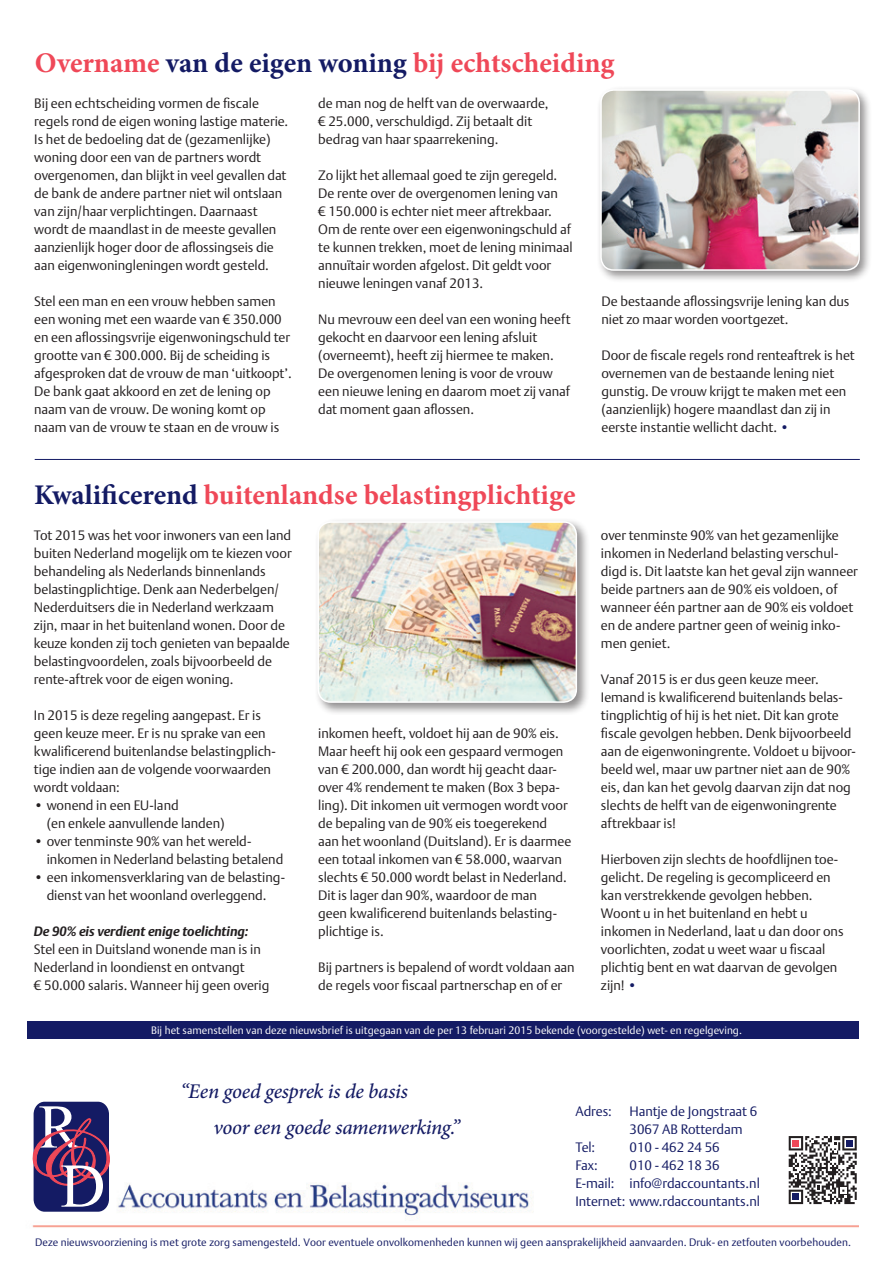
<style>
.page{position:relative;width:893px;height:1263px;background:#fff}
.page>*{position:absolute;margin:0;border:0;box-sizing:border-box;transform-origin:0 0}
.t1{font:700 28.5px "Minion Pro";color:#ef4858}
.t2{font:italic 500 20.85px/36px "Minion Pro";letter-spacing:-.015em;color:#141b64}
.t3{font:300 13.5px/18px "DTL Argo T";color:#231f20}
.t4{font:300 13.5px/18px "DTL Argo T";color:#141b64}
.t5{font:italic 700 13.5px "DTL Argo T";letter-spacing:-.005em;color:#231f20}
.t6{font:300 10.65px "DTL Argo T";letter-spacing:.01em;color:#141b64}
.t7{font:300 10.65px "DTL Argo T";letter-spacing:.01em;color:#fff}
.s1{color:#141b64}
</style>
<div class="page">
<svg style="left:33px;top:1102px;width:77px;height:67px;background:#5d4478"></svg>
<img style="left:32px;top:1169px;width:827px;height:59px">
<div style="left:787px;top:1134px;width:72px;height:72px;background:linear-gradient(to right,#efeeef,#f6f6f6)"></div>
<svg style="left:789px;top:1136px;width:68px;height:68px"></svg>
<div style="left:27px;top:1022px;width:832px;height:17px;background:#141b64"></div>
<hr style="left:35px;top:459px;width:825px;height:1px;background:#141b64">
<div style="left:314px;top:518px;width:276px;height:197px;background:#231f20;opacity:.5"></div>
<img style="left:318px;top:522px;width:258px;height:180px">
<div style="left:317px;top:521px;width:260px;height:182px;border:2px solid #fff;border-radius:13px"></div>
<div style="left:596px;top:86px;width:276px;height:197px;background:#231f20;opacity:.5"></div>
<img style="left:601px;top:90px;width:258px;height:180px">
<div style="left:600px;top:89px;width:260px;height:182px;border:2px solid #fff;border-radius:13px"></div>
<h1 class="t1" style="left:35px;top:43px;width:581px">Overname <span class="s1">van de eigen woning</span> bij echtscheiding</h1>
<p class="t3" style="left:34px;top:94px;width:256px">Bij een echtscheiding vormen de fiscale regels rond de eigen woning lastige materie.<br>Is het de bedoeling dat de (gezamenlijke) woning door een van de partners wordt overgenomen, dan blijkt in veel gevallen dat de bank de andere partner niet wil ontslaan van zijn/haar verplichtingen. Daarnaast wordt de maandlast in de meeste gevallen aanzienlijk hoger door de aflossingseis die aan eigenwoningleningen wordt gesteld.</p>
<p class="t3" style="left:34px;top:292px;width:259px">Stel een man en een vrouw hebben samen een woning met een waarde van € 350.000 en een aflossingsvrije eigenwoningschuld ter grootte van € 300.000. Bij de scheiding is afgesproken dat de vrouw de man ‘uitkoopt’.<br>De bank gaat akkoord en zet de lening op naam van de vrouw. De woning komt op naam van de vrouw te staan en de vrouw is</p>
<p class="t3" style="left:318px;top:94px;width:232px">de man nog de helft van de overwaarde, € 25.000, verschuldigd. Zij betaalt dit bedrag van haar spaarrekening.</p>
<p class="t3" style="left:318px;top:166px;width:256px">Zo lijkt het allemaal goed te zijn geregeld.<br>De rente over de overgenomen lening van<br>€ 150.000 is echter niet meer aftrekbaar.<br>Om de rente over een eigenwoningschuld af te kunnen trekken, moet de lening minimaal annuïtair worden afgelost. Dit geldt voor nieuwe leningen vanaf 2013.</p>
<p class="t3" style="left:318px;top:310px;width:254px">Nu mevrouw een deel van een woning heeft gekocht en daarvoor een lening afsluit (overneemt), heeft zij hiermee te maken.<br>De overgenomen lening is voor de vrouw een nieuwe lening en daarom moet zij vanaf dat moment gaan aflossen.</p>
<h1 class="t1" style="left:34px;top:475px;width:543px"><span class="s1">Kwalificerend</span> buitenlandse belastingplichtige</h1>
<p class="t3" style="left:34px;top:526px;width:259px">Tot 2015 was het voor inwoners van een land buiten Nederland mogelijk om te kiezen voor behandeling als Nederlands binnenlands belastingplichtige. Denk aan Nederbelgen/ Nederduitsers die in Nederland werkzaam zijn, maar in het buitenland wonen. Door de keuze konden zij toch genieten van bepaalde belastingvoordelen, zoals bijvoorbeeld de rente-aftrek voor de eigen woning.</p>
<p class="t3" style="left:34px;top:706px;width:243px">In 2015 is deze regeling aangepast. Er is geen keuze meer. Er is nu sprake van een kwalificerend buitenlandse belastingplich&shy;tige indien aan de volgende voorwaarden wordt voldaan:</p>
<p class="t3" style="left:47px;top:796px;width:180px;text-indent:-13px">• wonend in een EU-land<br>(en enkele aanvullende landen)</p>
<p class="t3" style="left:47px;top:832px;width:238px;text-indent:-13px">• over tenminste 90% van het wereld&shy;inkomen in Nederland belasting betalend</p>
<p class="t3" style="left:34px;top:868px;width:253px;text-align:center">• een inkomensverklaring van de belasting&shy;dienst van het woonland overleggend.</p>
<p class="t5" style="left:34px;top:923px;width:216px">De 90% eis verdient enige toelichting:</p>
<p class="t3" style="left:34px;top:940px;width:237px">Stel een in Duitsland wonende man is in<br>Nederland in loondienst en ontvangt<br>€ 50.000 salaris. Wanneer hij geen overig</p>
<p class="t3" style="left:318px;top:724px;width:255px">inkomen heeft, voldoet hij aan de 90% eis.<br>Maar heeft hij ook een gespaard vermogen van € 200.000, dan wordt hij geacht daar&shy;over 4% rendement te maken (Box 3 bepa&shy;ling). Dit inkomen uit vermogen wordt voor de bepaling van de 90% eis toegerekend<br>aan het woonland (Duitsland). Er is daarmee een totaal inkomen van € 58.000, waarvan slechts € 50.000 wordt belast in Nederland.<br>Dit is lager dan 90%, waardoor de man<br>geen kwalificerend buitenlands belasting&shy;plichtige is.</p>
<p class="t3" style="left:318px;top:958px;width:258px">Bij partners is bepalend of wordt voldaan aan de regels voor fiscaal partnerschap en of er</p>
<p class="t3" style="left:601px;top:292px;width:250px">De bestaande aflossingsvrije lening kan dus niet zo maar worden voortgezet.</p>
<p class="t3" style="left:601px;top:346px;width:255px">Door de fiscale regels rond renteaftrek is het overnemen van de bestaande lening niet gunstig. De vrouw krijgt te maken met een (aanzienlijk) hogere maandlast dan zij in eerste instantie wellicht dacht. <span class="s1">•</span></p>
<p class="t3" style="left:601px;top:526px;width:258px">over tenminste 90% van het gezamenlijke inkomen in Nederland belasting verschul&shy;digd is. Dit laatste kan het geval zijn wanneer beide partners aan de 90% eis voldoen, of wanneer één partner aan de 90% eis voldoet en de andere partner geen of weinig inko&shy;men geniet.</p>
<p class="t3" style="left:601px;top:670px;width:256px">Vanaf 2015 is er dus geen keuze meer.<br>Iemand is kwalificerend buitenlands belas&shy;tingplichtig of hij is het niet. Dit kan grote fiscale gevolgen hebben. Denk bijvoorbeeld aan de eigenwoningrente. Voldoet u bijvoor&shy;beeld wel, maar uw partner niet aan de 90% eis, dan kan het gevolg daarvan zijn dat nog slechts de helft van de eigenwoningrente aftrekbaar is!</p>
<p class="t3" style="left:601px;top:850px;width:244px">Hierboven zijn slechts de hoofdlijnen toe&shy;gelicht. De regeling is gecompliceerd en kan verstrekkende gevolgen hebben.<br>Woont u in het buitenland en hebt u inkomen in Nederland, laat u dan door ons voorlichten, zodat u weet waar u fiscaal plichtig bent en wat daarvan de gevolgen zijn! <span class="s1">•</span></p>
<p class="t7" style="left:151px;top:1023px;width:592px">Bij het samenstellen van deze nieuwsbrief is uitgegaan van de per 13 februari 2015 bekende (voorgestelde) wet- en regelgeving.</p>
<h2 class="t2" style="left:213px;top:1073px;width:248px;text-indent:-33px">“Een goed gesprek is de basis<br>voor een goede samenwerking.”</h2>
<p class="t4" style="left:575px;top:1102px;width:38px">Adres:</p>
<p class="t4" style="left:629px;top:1102px;width:129px">Hantje de Jongstraat 6<br>3067 AB Rotterdam</p>
<p class="t4" style="left:575px;top:1138px;width:21px">Tel:</p>
<p class="t4" style="left:629px;top:1138px;width:92px">010 - 462 24 56</p>
<p class="t4" style="left:575px;top:1156px;width:24px">Fax:</p>
<p class="t4" style="left:575px;top:1156px;width:186px;text-indent:54px">010 - 462 18 36<br>E-mail: info@rdaccountants.nl<br>Internet: www.rdaccountants.nl</p>
<p class="t6" style="left:35px;top:1236px;width:817px">Deze nieuwsvoorziening is met grote zorg samengesteld. Voor eventuele onvolkomenheden kunnen wij geen aansprakelijkheid aanvaarden. Druk- en zetfouten voorbehouden.</p>
</div>
